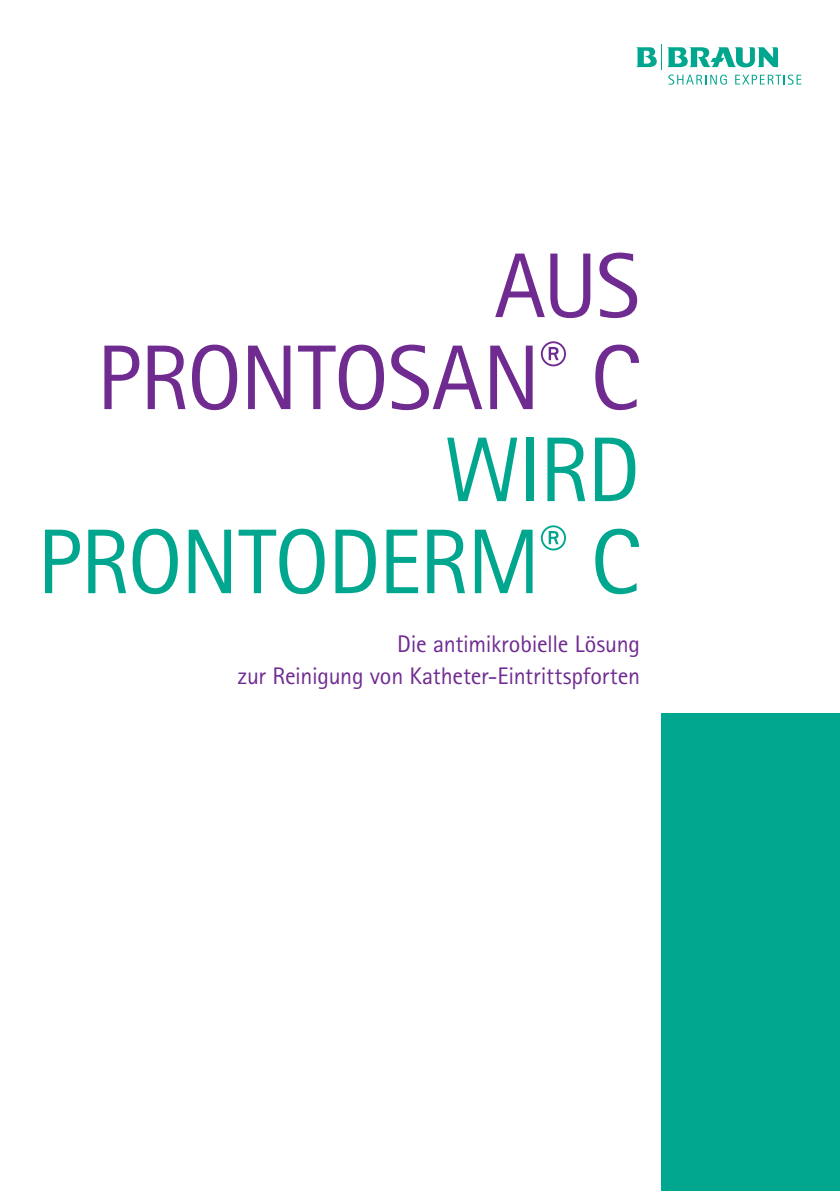
<style>
.page{position:relative;width:840px;height:1191px;background:#fff}
.page>*{position:absolute;margin:0;border:0;box-sizing:border-box;transform-origin:0 0}
.Headline{font:92px/92px "Rotis Sans Serif Pro";letter-spacing:-.02em;color:#702b91;text-align:right}
.Headline-2{font:92px "Rotis Sans Serif Pro";letter-spacing:-.02em;color:#00a78e}
.Additional_Text{font:24px/32px "Rotis Sans Serif Pro";letter-spacing:-.01em;color:#702b91;text-align:right}
.s1{color:#00a78e}
</style>
<div class="page">
<div style="left:661px;top:713px;width:178px;height:478px;background:#00a78e"></div>
<svg style="left:668px;top:75px;width:58px;height:10px"></svg>
<svg style="left:735px;top:75px;width:66px;height:10px"></svg>
<svg style="left:636px;top:44px;width:141px;height:25px"></svg>
<p class="Headline" style="left:494px;top:241px;width:147px">AUS</p>
<p class="Headline" style="left:97px;top:333px;width:544px">PRONTOSAN<sup>®</sup> C<br><span class="s1">WIRD</span></p>
<p class="Headline-2" style="left:37px;top:508px;width:604px">PRONTODERM<sup>®</sup> C</p>
<p class="Additional_Text" style="left:237px;top:628px;width:404px">Die antimikrobielle Lösung<br>zur Reinigung von Katheter-Eintrittspforten</p>
</div>
